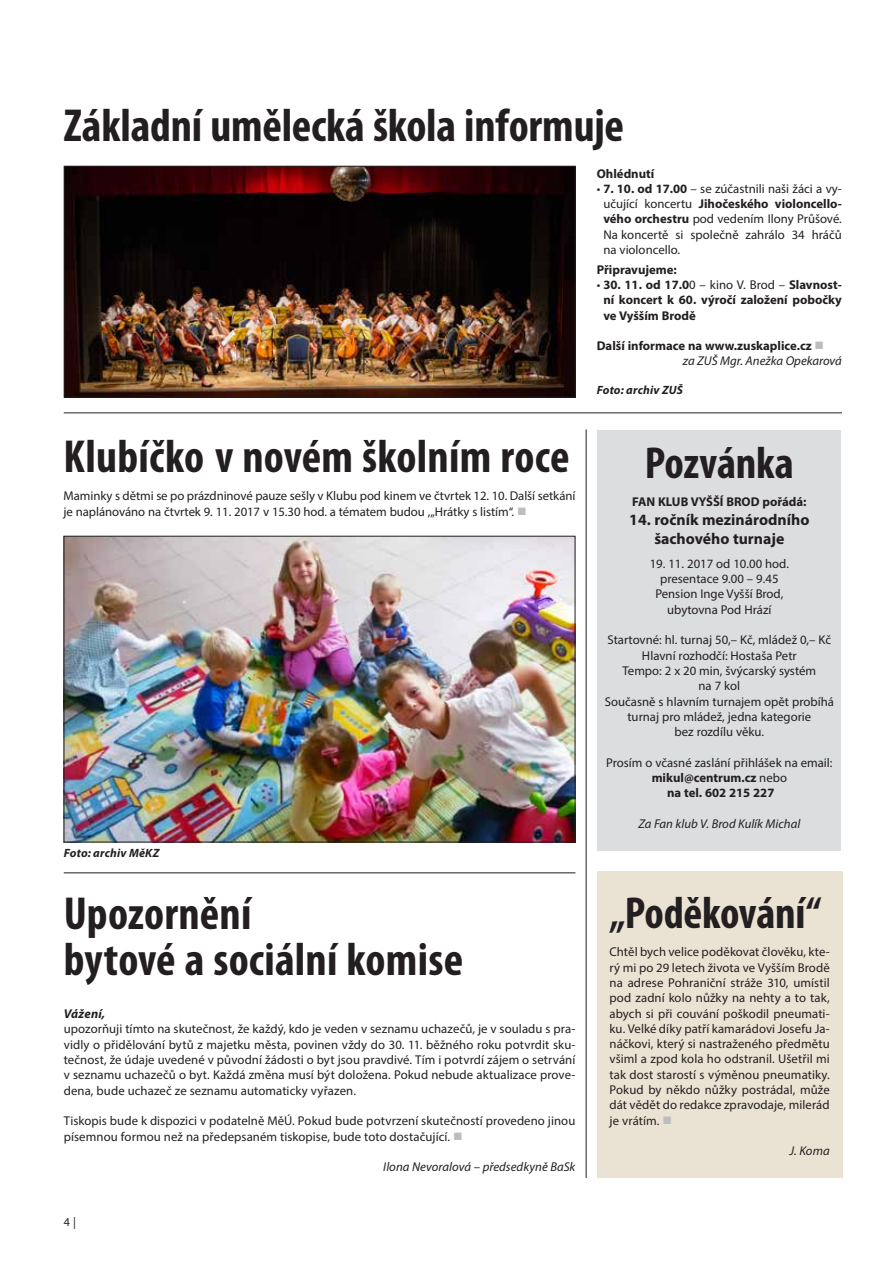
<style>
.page{position:relative;width:893px;height:1263px;background:#fff}
.page>*{position:absolute;margin:0;border:0;box-sizing:border-box;transform-origin:0 0}
.t1{font:700 condensed 46.5px/46.5px "Myriad Pro";color:#231f20}
.t2{font:700 condensed 45px "Myriad Pro";letter-spacing:-.005em;color:#231f20}
.t3{font:700 15.75px/18.9px "Myriad Pro";color:#231f20;text-align:center}
.t4{font:12.75px/15.3px "Myriad Pro";color:#231f20;text-align:justify}
.t5{font:700 12.75px/15.3px "Myriad Pro";color:#231f20;text-align:justify}
.t6{font:italic 12.75px "Myriad Pro";color:#231f20}
.t7{font:italic 700 12.75px "Myriad Pro";letter-spacing:.015em;color:#231f20}
.t8{font:italic 700 12px "Myriad Pro";letter-spacing:.015em;color:#231f20}
.t9{font:12px "Myriad Pro";color:#231f20}
.s1{font-weight:700}
.s2{font-weight:400}
.s3{color:#bcbdc0}
.s4{font-weight:400;font-style:italic}
</style>
<div class="page">
<img style="left:66px;top:538px;width:507px;height:302px">
<div style="left:64px;top:536px;width:511px;height:306px;border:1px solid #231f20"></div>
<img style="left:66px;top:168px;width:508px;height:228px">
<div style="left:64px;top:166px;width:512px;height:232px;border:1px solid #231f20"></div>
<div style="left:597px;top:872px;width:245px;height:306px;background:#eae3d3"></div>
<hr style="left:64px;top:412px;width:778px;height:1px;background:#231f20">
<div style="left:597px;top:430px;width:244px;height:420px;background:#dcdddf"></div>
<hr style="left:64px;top:872px;width:511px;height:1px;background:#231f20">
<hr style="left:586px;top:429px;width:1px;height:749px;background:#231f20">
<h1 class="t1" style="left:64px;top:101px;width:562px">Základní umělecká škola informuje</h1>
<p class="t5" style="left:597px;top:165px;width:59px">Ohlédnutí</p>
<p class="t4" style="left:603px;top:181px;width:240px;text-indent:-7px">• <span class="s1">7. 10. od 17.00</span> – se zúčastnili naši žáci a vy&shy;učující koncertu <span class="s1">Jihočeského violoncello&shy;vého orchestru</span> pod vedením Ilony Průšové.<br>Na koncertě si společně zahrálo 34 hráčů na violoncello.</p>
<p class="t5" style="left:597px;top:261px;width:82px">Připravujeme:</p>
<p class="t5" style="left:603px;top:277px;width:240px;text-indent:-7px"><span class="s2">•</span> 30. 11. od 17.0<span class="s2">0 – kino V. Brod –</span> Slavnost&shy;ní koncert k 60. výročí založení pobočky ve Vyšším Brodě</p>
<p class="t5" style="left:683px;top:338px;width:161px;text-indent:-86px">Další informace na www.zuskaplice.cz <span class="s3">■<br></span><span class="s4">za ZUŠ Mgr. Anežka Opekarová</span></p>
<h1 class="t1" style="left:64px;top:432px;width:507px">Klubíčko v novém školním roce</h1>
<p class="t4" style="left:64px;top:488px;width:513px">Maminky s dětmi se po prázdninové pauze sešly v Klubu pod kinem ve čtvrtek 12. 10. Další setkání je naplánováno na čtvrtek 9. 11. 2017 v 15.30 hod. a tématem budou ,„Hrátky s listím“. <span class="s3">■</span></p>
<p class="t8" style="left:64px;top:845px;width:97px">Foto: archiv MěKZ</p>
<h1 class="t1" style="left:64px;top:889px;width:401px">Upozornění<br>bytové a sociální komise</h1>
<p class="t7" style="left:64px;top:1005px;width:43px">Vážení,</p>
<p class="t4" style="left:64px;top:1021px;width:513px">upozorňuji tímto na skutečnost, že každý, kdo je veden v seznamu uchazečů, je v souladu s pra&shy;vidly o přidělování bytů z majetku města, povinen vždy do 30. 11. běžného roku potvrdit sku&shy;tečnost, že údaje uvedené v původní žádosti o byt jsou pravdivé. Tím i potvrdí zájem o setrvání v seznamu uchazečů o byt. Každá změna musí být doložena. Pokud nebude aktualizace prove&shy;dena, bude uchazeč ze seznamu automaticky vyřazen.</p>
<p class="t4" style="left:64px;top:1113px;width:513px">Tiskopis bude k dispozici v podatelně MěÚ. Pokud bude potvrzení skutečností provedeno jinou písemnou formou než na předepsaném tiskopise, bude toto dostačující. <span class="s3">■</span></p>
<p class="t6" style="left:383px;top:1159px;width:194px">Ilona Nevoralová – předsedkyně BaSk</p>
<p class="t9" style="left:64px;top:1214px;width:14px">4 |</p>
<p class="t8" style="left:597px;top:382px;width:88px">Foto: archiv ZUŠ</p>
<h2 class="t2" style="left:645px;top:435px;width:150px">Pozvánka</h2>
<p class="t5" style="left:632px;top:494px;width:176px">FAN KLUB VYŠŠÍ BROD pořádá:</p>
<p class="t3" style="left:629px;top:510px;width:182px">14. ročník mezinárodního šachového turnaje</p>
<p class="t4" style="left:650px;top:556px;width:141px;text-align:center">19. 11. 2017 od 10.00 hod. presentace 9.00 – 9.45<br>Pension Inge Vyšší Brod, ubytovna Pod Hrází</p>
<p class="t4" style="left:605px;top:632px;width:231px;text-align:center">Startovné: hl. turnaj 50,– Kč, mládež 0,– Kč<br>Hlavní rozhodčí: Hostaša Petr<br>Tempo: 2 x 20 min, švýcarský systém<br>na 7 kol<br>Současně s hlavním turnajem opět probíhá turnaj pro mládež, jedna kategorie<br>bez rozdílu věku.</p>
<p class="t4" style="left:606px;top:755px;width:228px;text-align:center">Prosím o včasné zaslání přihlášek na email: <span class="s1">mikul@centrum.cz</span> nebo<br><span class="s1">na tel. 602 215 227</span></p>
<p class="t6" style="left:638px;top:816px;width:163px">Za Fan klub V. Brod Kulík Michal</p>
<h2 class="t2" style="left:609px;top:885px;width:213px">„Poděkování“</h2>
<p class="t4" style="left:609px;top:944px;width:222px">Chtěl bych velice poděkovat člověku, kte&shy;rý mi po 29 letech života ve Vyšším Brodě na adrese Pohraniční stráže 310, umístil pod zadní kolo nůžky na nehty a to tak, abych si při couvání poškodil pneumati&shy;ku. Velké díky patří kamarádovi Josefu Ja&shy;náčkovi, který si nastraženého předmětu všiml a zpod kola ho odstranil. Ušetřil mi tak dost starostí s výměnou pneumatiky.<br>Pokud by někdo nůžky postrádal, může dát vědět do redakce zpravodaje, milerád je vrátím. <span class="s3">■</span></p>
<p class="t6" style="left:790px;top:1143px;width:42px">J. Koma</p>
</div>
